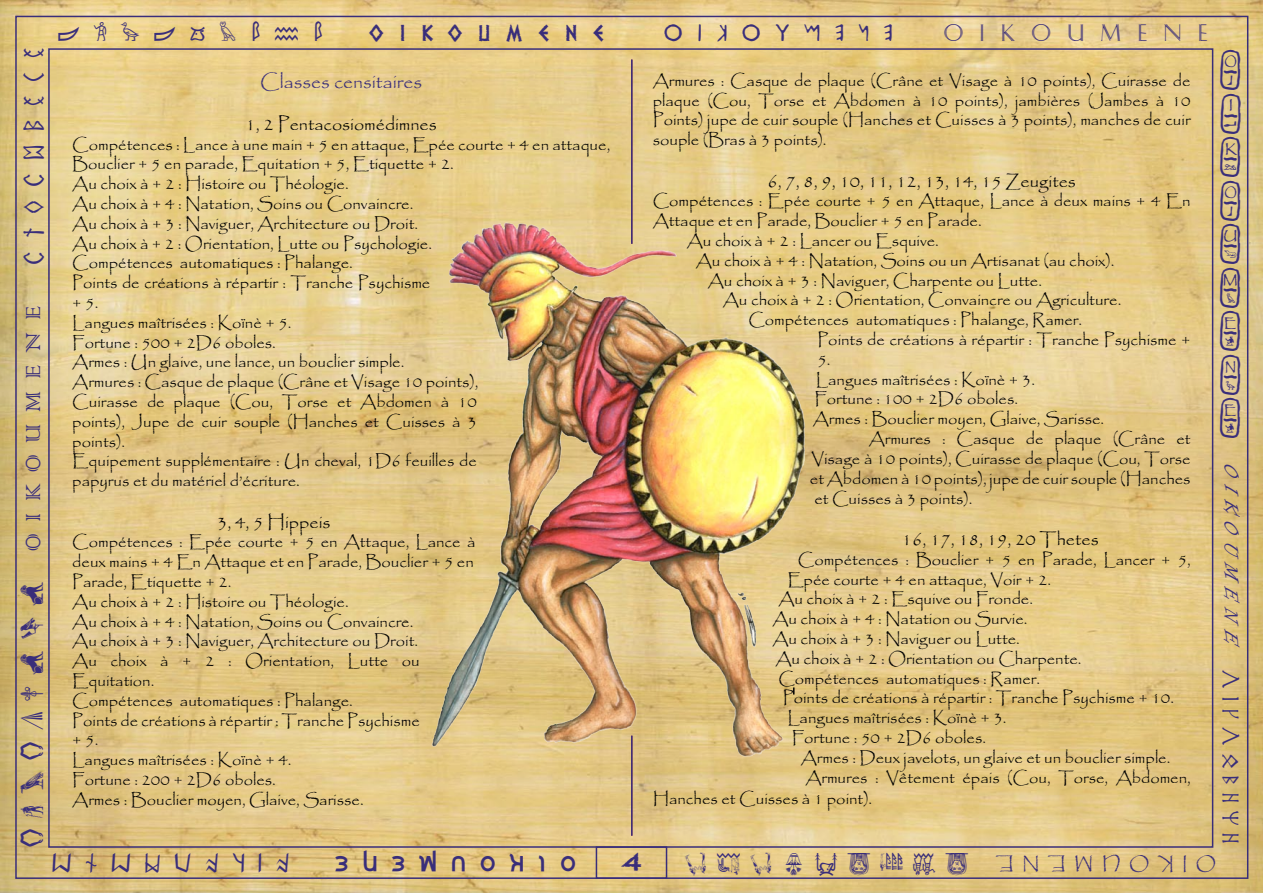
<style>
.page{position:relative;width:1263px;height:893px;background:#fff}
.page>*{position:absolute;margin:0;border:0;box-sizing:border-box;transform-origin:0 0}
.t1{font:45px/43.5px "Cartouche";color:#392e7a;text-align:justify}
.t2{font:30px "Csenge";letter-spacing:.5em;color:#392e7a}
.t3{font:28.5px "Grecian Formula";letter-spacing:.5em;color:#392e7a}
.t4{font:27px "Colonna";letter-spacing:.44em;color:#392e7a}
.t5{font:23.85px "Meroitic Hieroglyphics Regular";letter-spacing:.6em;color:#392e7a;scale:.94 1}
.t6{font:23.7px "Caesar";letter-spacing:.7em;color:#392e7a}
.t7{font:22.5px "Dalek";letter-spacing:.7em;color:#392e7a}
.t8{font:22.5px "Informal Roman";color:#392e7a}
.t9{font:22.5px "Britannian Runes";letter-spacing:.6em;color:#392e7a}
.t10{font:22.5px "Old Egypt Glyphs";letter-spacing:.5em;color:#392e7a}
.t11{font:22.5px "Hello Cleo Petra";letter-spacing:.45em;color:#392e7a}
.t12{font:22.5px "Angerthas Moria";letter-spacing:.36em;color:#392e7a}
.t13{font:21px "Etruscan";letter-spacing:.7em;color:#392e7a;scale:1.05 1}
.t14{font:21px "Dalek";color:#392e7a;scale:1.5 1}
.t15{font:19.5px "Papyrus";color:#392e7a}
.t16{font:18px "Papyrus";color:#000}
.t17{font:17.55px "Papyrus";letter-spacing:.45em;color:#392e7a;scale:1.06 1}
.t18{font:16.5px/19.8px "Papyrus";color:#000}
</style>
<div class="page">
<img style="left:0;top:0;width:1263px;height:893px">
<div style="left:596px;top:846px;width:71px;height:33px;border:2px solid #392e7a"></div>
<img style="left:431px;top:219px;width:379px;height:546px">
<hr style="left:631px;top:60px;width:1px;height:184px;background:#392e7a">
<hr style="left:631px;top:736px;width:1px;height:100px;background:#392e7a">
<h2 class="t2" style="left:20px;top:264px;width:218px;rotate:-90deg">oikoumene</h2>
<h3 class="t4" style="left:16px;top:551px;width:247px;rotate:-90deg">OIKOUMENE</h3>
<h3 class="t10" style="left:22px;top:847px;width:267px;rotate:-90deg">oikoumene</h3>
<h3 class="t5" style="left:58px;top:19px;width:283px">oikoumene</h3>
<h3 class="t7" style="left:369px;top:26px;width:237px">OIKOUMENE</h3>
<p class="t13" style="left:665px;top:21px;width:218px">OIKOUMENE</p>
<h3 class="t6" style="left:944px;top:21px;width:265px">OIKOUMENE</h3>
<p class="t18" style="left:653px;top:70px;width:539px;text-align:justify">Armures : Casque de plaque (Crâne et Visage à 10 points), Cuirasse de plaque (Cou, Torse et Abdomen à 10 points), jambières (Jambes à 10<br>Points) jupe de cuir souple (Hanches et Cuisses à 3 points), manches de cuir souple (Bras à 3 points).</p>
<p class="t16" style="left:767px;top:170px;width:310px">6, 7, 8, 9, 10, 11, 12, 13, 14, 15 Zeugites</p>
<p class="t18" style="left:653px;top:191px;width:539px">Compétences : Epée courte + 5 en Attaque, Lance à deux mains + 4 En</p>
<p class="t18" style="left:653px;top:211px;width:330px">Attaque et en Parade, Bouclier + 5 en Parade.</p>
<p class="t18" style="left:687px;top:230px;width:253px">Au choix à + 2 : Lancer ou Esquive.</p>
<p class="t18" style="left:696px;top:250px;width:420px">Au choix à + 4 : Natation, Soins ou un Artisanat (au choix).</p>
<p class="t18" style="left:708px;top:270px;width:336px">Au choix à + 3 : Naviguer, Charpente ou Lutte.</p>
<p class="t18" style="left:723px;top:290px;width:400px">Au choix à + 2 : Orientation, Convaincre ou Agriculture.</p>
<p class="t18" style="left:748px;top:310px;width:335px">Compétences automatiques : Phalange, Ramer.</p>
<p class="t18" style="left:817px;top:329px;width:375px">Points de créations à répartir : Tranche Psychisme +</p>
<p class="t18" style="left:817px;top:349px;width:14px">5.</p>
<p class="t18" style="left:816px;top:369px;width:221px">Langues maîtrisées : Koïnè + 3.</p>
<p class="t18" style="left:814px;top:389px;width:205px">Fortune : 100 + 2D6 oboles.</p>
<p class="t18" style="left:813px;top:409px;width:293px">Armes : Bouclier moyen, Glaive, Sarisse.</p>
<p class="t18" style="left:869px;top:428px;width:323px">Armures : Casque de plaque (Crâne et</p>
<p class="t18" style="left:811px;top:448px;width:381px">Visage à 10 points), Cuirasse de plaque (Cou, Torse</p>
<p class="t18" style="left:810px;top:468px;width:382px">et Abdomen à 10 points), jupe de cuir souple (Hanches</p>
<p class="t18" style="left:814px;top:488px;width:160px">et Cuisses à 3 points).</p>
<p class="t16" style="left:902px;top:528px;width:199px">16, 17, 18, 19, 20 Thetes</p>
<p class="t18" style="left:798px;top:549px;width:394px">Compétences : Bouclier + 5 en Parade, Lancer + 5,</p>
<p class="t18" style="left:787px;top:569px;width:265px">Epée courte + 4 en attaque, Voir + 2.</p>
<p class="t18" style="left:778px;top:589px;width:256px">Au choix à + 2 : Esquive ou Fronde.</p>
<p class="t18" style="left:772px;top:608px;width:257px">Au choix à + 4 : Natation ou Survie.</p>
<p class="t18" style="left:772px;top:628px;width:249px">Au choix à + 3 : Naviguer ou Lutte.</p>
<p class="t18" style="left:775px;top:648px;width:308px">Au choix à + 2 : Orientation ou Charpente.</p>
<p class="t18" style="left:778px;top:668px;width:263px">Compétences automatiques : Ramer.</p>
<p class="t18" style="left:783px;top:688px;width:392px">Points de créations à répartir : Tranche Psychisme + 10.</p>
<p class="t18" style="left:787px;top:707px;width:221px">Langues maîtrisées : Koïnè + 3.</p>
<p class="t18" style="left:792px;top:727px;width:196px">Fortune : 50 + 2D6 oboles.</p>
<p class="t18" style="left:801px;top:747px;width:371px">Armes : Deux javelots, un glaive et un bouclier simple.</p>
<p class="t18" style="left:805px;top:767px;width:387px">Armures : Vêtement épais (Cou, Torse, Abdomen,</p>
<p class="t18" style="left:653px;top:788px;width:221px">Hanches et Cuisses à 1 point).</p>
<p class="t15" style="left:260px;top:70px;width:163px">Classes censitaires</p>
<p class="t16" style="left:246px;top:113px;width:193px">1, 2 Pentacosiomédimnes</p>
<p class="t18" style="left:72px;top:134px;width:539px">Compétences : Lance à une main + 5 en attaque, Epée courte + 4 en attaque, Bouclier + 5 en parade, Equitation + 5, Etiquette + 2.<br>Au choix à + 2 : Histoire ou Théologie.<br>Au choix à + 4 : Natation, Soins ou Convaincre.<br>Au choix à + 3 : Naviguer, Architecture ou Droit.<br>Au choix à + 2 : Orientation, Lutte ou Psychologie.<br>Compétences automatiques : Phalange.<br>Points de créations à répartir : Tranche Psychisme<br>+ 5.<br>Langues maîtrisées : Koïnè + 5.<br>Fortune : 500 + 2D6 oboles.<br>Armes : Un glaive, une lance, un bouclier simple.<br>Armures : Casque de plaque (Crâne et Visage 10 points),<br>Cuirasse de plaque (Cou, Torse et Abdomen à 10<br>points), Jupe de cuir souple (Hanches et Cuisses à 3<br>points).<br>Equipement supplémentaire : Un cheval, 1D6 feuilles de<br>papyrus et du matériel d’écriture.</p>
<p class="t16" style="left:217px;top:511px;width:115px">3, 4, 5 Hippeis</p>
<p class="t18" style="left:72px;top:532px;width:405px">Compétences : Epée courte + 5 en Attaque, Lance à deux mains + 4 En Attaque et en Parade, Bouclier + 5 en Parade, Etiquette + 2.<br>Au choix à + 2 : Histoire ou Théologie.<br>Au choix à + 4 : Natation, Soins ou Convaincre.<br>Au choix à + 3 : Naviguer, Architecture ou Droit.<br>Au choix à + 2 : Orientation, Lutte ou Equitation.<br>Compétences automatiques : Phalange.<br>Points de créations à répartir : Tranche Psychisme<br>+ 5.<br>Langues maîtrisées : Koïnè + 4.<br>Fortune : 200 + 2D6 oboles.<br>Armes : Bouclier moyen, Glaive, Sarisse.</p>
<h1 class="t1" style="left:1219px;top:53px;width:24px">O I K O U M E N E</h1>
<h3 class="t8" style="left:1243px;top:464px;width:185px;rotate:90deg">O IKO UMENE</h3>
<h3 class="t12" style="left:1240px;top:670px;width:175px;rotate:90deg">OIKOUMENE</h3>
<h3 class="t9" style="left:289px;top:872px;width:239px;rotate:-180deg">oikoumene</h3>
<h3 class="t3" style="left:575px;top:878px;width:242px;rotate:-180deg">oikoumene</h3>
<p class="t17" style="left:1216px;top:874px;width:209px;rotate:-180deg">OIKOUMENE</p>
<p class="t14" style="left:621px;top:855px;width:15px">4</p>
<h3 class="t11" style="left:968px;top:874px;width:285px;rotate:-180deg">oikoumene</h3>
</div>
